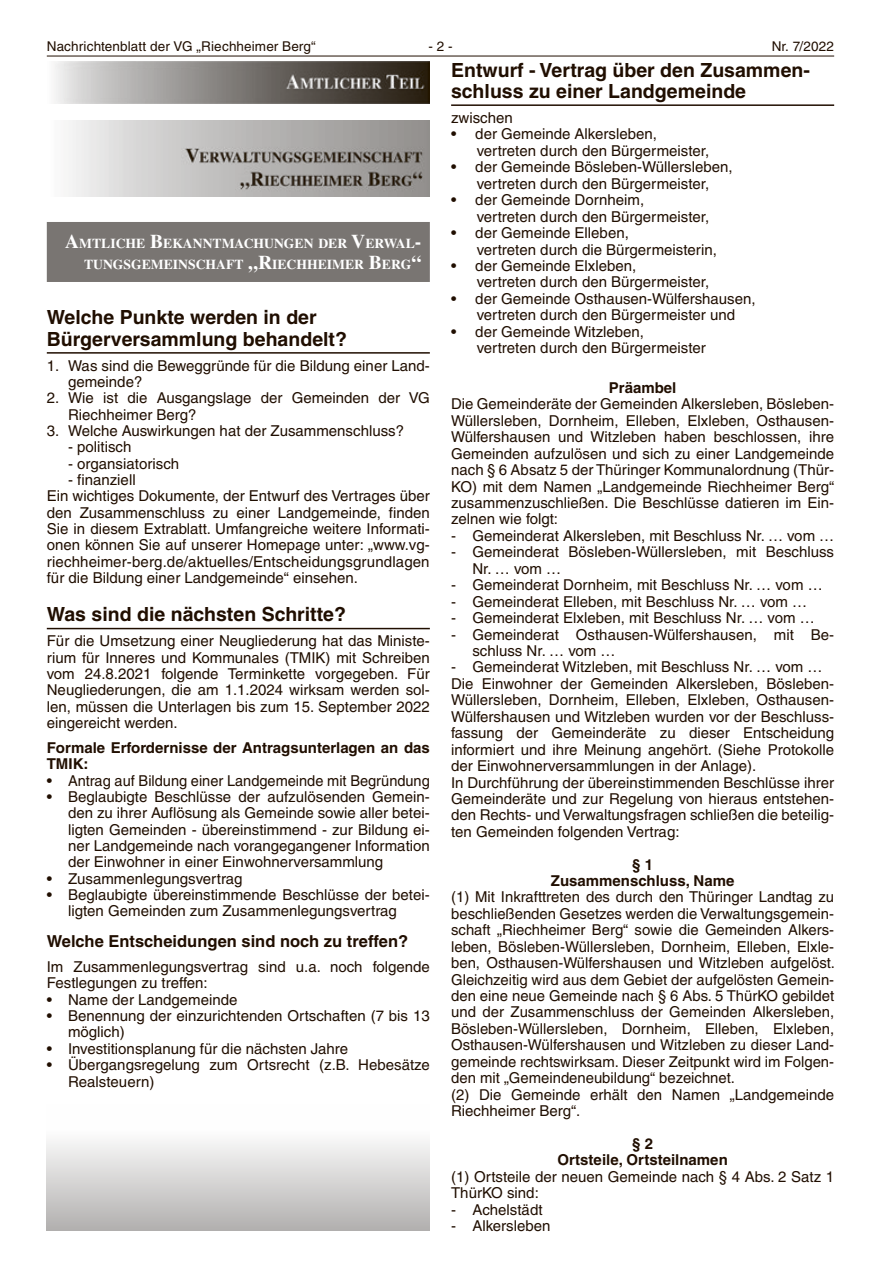
<style>
.page{position:relative;width:881px;height:1263px;background:#fff}
.page>*{position:absolute;margin:0;border:0;box-sizing:border-box;transform-origin:0 0}
.t1{font:700 19.5px/21.3px "Helvetica LT";color:#200e00}
.t2{font:700 16.5px "Helvetica LT";color:#200e00}
.t3{font:15px/16.5px "Helvetica LT";color:#200e00}
.t4{font:700 15px/16.5px "Helvetica LT";color:#200e00;text-align:center}
.t5{font:700 13.65px/21.3px "Times LT";color:#fff;text-align:right}
.t6{font:13.5px "Helvetica LT";letter-spacing:.01em;color:#200e00}
.s1{font-size:19.5px}
</style>
<div class="page">
<hr style="left:47px;top:56px;width:786px;height:1px;background:#200e00">
<hr style="left:451px;top:104px;width:382px;height:2px;background:#200e00">
<div style="left:47px;top:222px;width:382px;height:60px;background:#797572"></div>
<hr style="left:47px;top:352px;width:382px;height:2px;background:#200e00">
<hr style="left:47px;top:628px;width:382px;height:1px;background:#200e00">
<img style="left:54px;top:62px;width:375px;height:41px">
<img style="left:68px;top:120px;width:361px;height:77px">
<div style="left:47px;top:1104px;width:382px;height:127px;background:linear-gradient(to bottom,#fff,#b4b2b1)"></div>
<p class="t6" style="left:47px;top:38px;width:270px">Nachrichtenblatt der VG „Riechheimer Berg“</p>
<p class="t6" style="left:428px;top:38px;width:26px">- 2 -</p>
<p class="t6" style="left:771px;top:38px;width:64px">Nr. 7/2022</p>
<h1 class="t1" style="left:451px;top:59px;width:360px">Entwurf - Vertrag über den Zusammen&shy;schluss zu einer Landgemeinde</h1>
<p class="t3" style="left:451px;top:109px;width:63px">zwischen</p>
<p class="t3" style="left:476px;top:126px;width:234px;text-indent:-26px">• der Gemeinde Alkersleben, vertreten durch den Bürgermeister,</p>
<p class="t3" style="left:451px;top:159px;width:283px;text-align:center">• der Gemeinde Bösleben-Wüllersleben, vertreten durch den Bürgermeister,</p>
<p class="t3" style="left:476px;top:192px;width:234px;text-indent:-26px">• der Gemeinde Dornheim,<br>vertreten durch den Bürgermeister,</p>
<p class="t3" style="left:476px;top:225px;width:242px;text-indent:-26px">• der Gemeinde Elleben,<br>vertreten durch die Bürgermeisterin,</p>
<p class="t3" style="left:476px;top:257px;width:234px;text-indent:-26px">• der Gemeinde Elxleben,<br>vertreten durch den Bürgermeister,</p>
<p class="t3" style="left:451px;top:290px;width:306px;text-align:center">• der Gemeinde Osthausen-Wülfershausen, vertreten durch den Bürgermeister und</p>
<p class="t3" style="left:476px;top:323px;width:231px;text-indent:-26px">• der Gemeinde Witzleben, vertreten durch den Bürgermeister</p>
<p class="t4" style="left:608px;top:379px;width:69px">Präambel</p>
<p class="t3" style="left:451px;top:396px;width:384px;text-align:justify">Die Gemeinderäte der Gemeinden Alkersleben, Bösleben-Wüllersleben, Dornheim, Elleben, Elxleben, Osthausen-Wülfershausen und Witzleben haben beschlossen, ihre Gemeinden aufzulösen und sich zu einer Landgemeinde nach § 6 Absatz 5 der Thüringer Kommunalordnung (Thür-KO) mit dem Namen „Landgemeinde Riechheimer Berg“ zusammenzuschließen. Die Beschlüsse datieren im Ein&shy;zelnen wie folgt:</p>
<p class="t3" style="left:451px;top:527px;width:384px">- Gemeinderat Alkersleben, mit Beschluss Nr. … vom …</p>
<p class="t3" style="left:472px;top:544px;width:363px;text-indent:-21px">- Gemeinderat Bösleben-Wüllersleben, mit Beschluss<br>Nr. … vom …</p>
<p class="t3" style="left:451px;top:577px;width:373px">- Gemeinderat Dornheim, mit Beschluss Nr. … vom …</p>
<p class="t3" style="left:451px;top:593px;width:357px">- Gemeinderat Elleben, mit Beschluss Nr. … vom …</p>
<p class="t3" style="left:451px;top:609px;width:365px">- Gemeinderat Elxleben, mit Beschluss Nr. … vom …</p>
<p class="t3" style="left:472px;top:626px;width:363px;text-indent:-21px">- Gemeinderat Osthausen-Wülfershausen, mit Be&shy;schluss Nr. … vom …</p>
<p class="t3" style="left:451px;top:659px;width:384px">- Gemeinderat Witzleben, mit Beschluss Nr. … vom … Die Einwohner der Gemeinden Alkersleben, Bösleben-Wüllersleben, Dornheim, Elleben, Elxleben, Osthausen-Wülfershausen und Witzleben wurden vor der Beschluss&shy;fassung der Gemeinderäte zu dieser Entscheidung informiert und ihre Meinung angehört. (Siehe Protokolle der Einwohnerversammlungen in der Anlage).<br>In Durchführung der übereinstimmenden Beschlüsse ihrer Gemeinderäte und zur Regelung von hieraus entstehen&shy;den Rechts- und Verwaltungsfragen schließen die beteilig&shy;ten Gemeinden folgenden Vertrag:</p>
<p class="t4" style="left:550px;top:856px;width:185px">§ 1<br>Zusammenschluss, Name</p>
<p class="t3" style="left:451px;top:889px;width:385px">(1) Mit Inkrafttreten des durch den Thüringer Landtag zu beschließenden Gesetzes werden die Verwaltungsgemein&shy;schaft „Riechheimer Berg“ sowie die Gemeinden Alkers&shy;leben, Bösleben-Wüllersleben, Dornheim, Elleben, Elxle&shy;ben, Osthausen-Wülfershausen und Witzleben aufgelöst.<br>Gleichzeitig wird aus dem Gebiet der aufgelösten Gemein&shy;den eine neue Gemeinde nach § 6 Abs. 5 ThürKO gebildet und der Zusammenschluss der Gemeinden Alkersleben, Bösleben-Wüllersleben, Dornheim, Elleben, Elxleben, Osthausen-Wülfershausen und Witzleben zu dieser Land&shy;gemeinde rechtswirksam. Dieser Zeitpunkt wird im Folgen&shy;den mit „Gemeindeneubildung“ bezeichnet.<br>(2) Die Gemeinde erhält den Namen „Landgemeinde Riechheimer Berg“.</p>
<p class="t4" style="left:557px;top:1135px;width:172px">§ 2<br>Ortsteile, Ortsteilnamen</p>
<p class="t3" style="left:451px;top:1168px;width:384px">(1) Ortsteile der neuen Gemeinde nach § 4 Abs. 2 Satz 1<br>ThürKO sind:</p>
<p class="t3" style="left:451px;top:1201px;width:93px">- Achelstädt</p>
<p class="t3" style="left:451px;top:1217px;width:101px">- Alkersleben</p>
<p class="t5" style="left:65px;top:232px;width:357px"><span class="s1">A</span>MTLICHE <span class="s1">B</span>EKANNTMACHUNGEN DER <span class="s1">V</span>ERWAL<span class="s1">-<br></span>TUNGSGEMEINSCHAFT <span class="s1">„R</span>IECHHEIMER <span class="s1">B</span>ERG<span class="s1">“</span></p>
<h1 class="t1" style="left:47px;top:307px;width:301px">Welche Punkte werden in der<br>Bürgerversammlung behandelt?</h1>
<p class="t3" style="left:68px;top:357px;width:363px;text-indent:-21px">1. Was sind die Beweggründe für die Bildung einer Land&shy;gemeinde?</p>
<p class="t3" style="left:68px;top:390px;width:363px;text-indent:-21px">2. Wie ist die Ausgangslage der Gemeinden der VG<br>Riechheimer Berg?</p>
<p class="t3" style="left:47px;top:422px;width:358px">3. Welche Auswirkungen hat der Zusammenschluss?</p>
<p class="t3" style="left:68px;top:439px;width:65px">- politisch</p>
<p class="t3" style="left:68px;top:455px;width:113px">- organsiatorisch</p>
<p class="t3" style="left:47px;top:472px;width:384px;text-indent:21px">- finanziell<br>Ein wichtiges Dokumente, der Entwurf des Vertrages über den Zusammenschluss zu einer Landgemeinde, finden Sie in diesem Extrablatt. Umfangreiche weitere Informati&shy;onen können Sie auf unserer Homepage unter: „www.vg&shy;riechheimer-berg.de/aktuelles/Entscheidungsgrundlagen für die Bildung einer Landgemeinde“ einsehen.</p>
<h1 class="t1" style="left:47px;top:604px;width:300px">Was sind die nächsten Schritte?</h1>
<p class="t3" style="left:47px;top:633px;width:384px;text-align:justify">Für die Umsetzung einer Neugliederung hat das Ministe&shy;rium für Inneres und Kommunales (TMIK) mit Schreiben vom 24.8.2021 folgende Terminkette vorgegeben. Für Neugliederungen, die am 1.1.2024 wirksam werden sol&shy;len, müssen die Unterlagen bis zum 15. September 2022 eingereicht werden.</p>
<p class="t4" style="left:47px;top:739px;width:384px;text-align:left">Formale Erfordernisse der Antragsunterlagen an das<br>TMIK:</p>
<p class="t3" style="left:47px;top:772px;width:384px">• Antrag auf Bildung einer Landgemeinde mit Begründung</p>
<p class="t3" style="left:68px;top:788px;width:363px;text-align:justify;text-indent:-21px">• Beglaubigte Beschlüsse der aufzulösenden Gemein&shy;den zu ihrer Auflösung als Gemeinde sowie aller betei&shy;ligten Gemeinden - übereinstimmend - zur Bildung ei&shy;ner Landgemeinde nach vorangegangener Information der Einwohner in einer Einwohnerversammlung</p>
<p class="t3" style="left:47px;top:870px;width:197px">• Zusammenlegungsvertrag</p>
<p class="t3" style="left:68px;top:887px;width:363px;text-indent:-21px">• Beglaubigte übereinstimmende Beschlüsse der betei&shy;ligten Gemeinden zum Zusammenlegungsvertrag</p>
<p class="t2" style="left:47px;top:931px;width:363px">Welche Entscheidungen sind noch zu treffen?</p>
<p class="t3" style="left:47px;top:958px;width:384px">Im Zusammenlegungsvertrag sind u.a. noch folgende<br>Festlegungen zu treffen:</p>
<p class="t3" style="left:47px;top:991px;width:192px">• Name der Landgemeinde</p>
<p class="t3" style="left:68px;top:1008px;width:363px;text-indent:-21px">• Benennung der einzurichtenden Ortschaften (7 bis 13 möglich)</p>
<p class="t3" style="left:47px;top:1040px;width:303px">• Investitionsplanung für die nächsten Jahre</p>
<p class="t3" style="left:68px;top:1057px;width:363px;text-indent:-21px">• Übergangsregelung zum Ortsrecht (z.B. Hebesätze<br>Realsteuern)</p>
</div>
